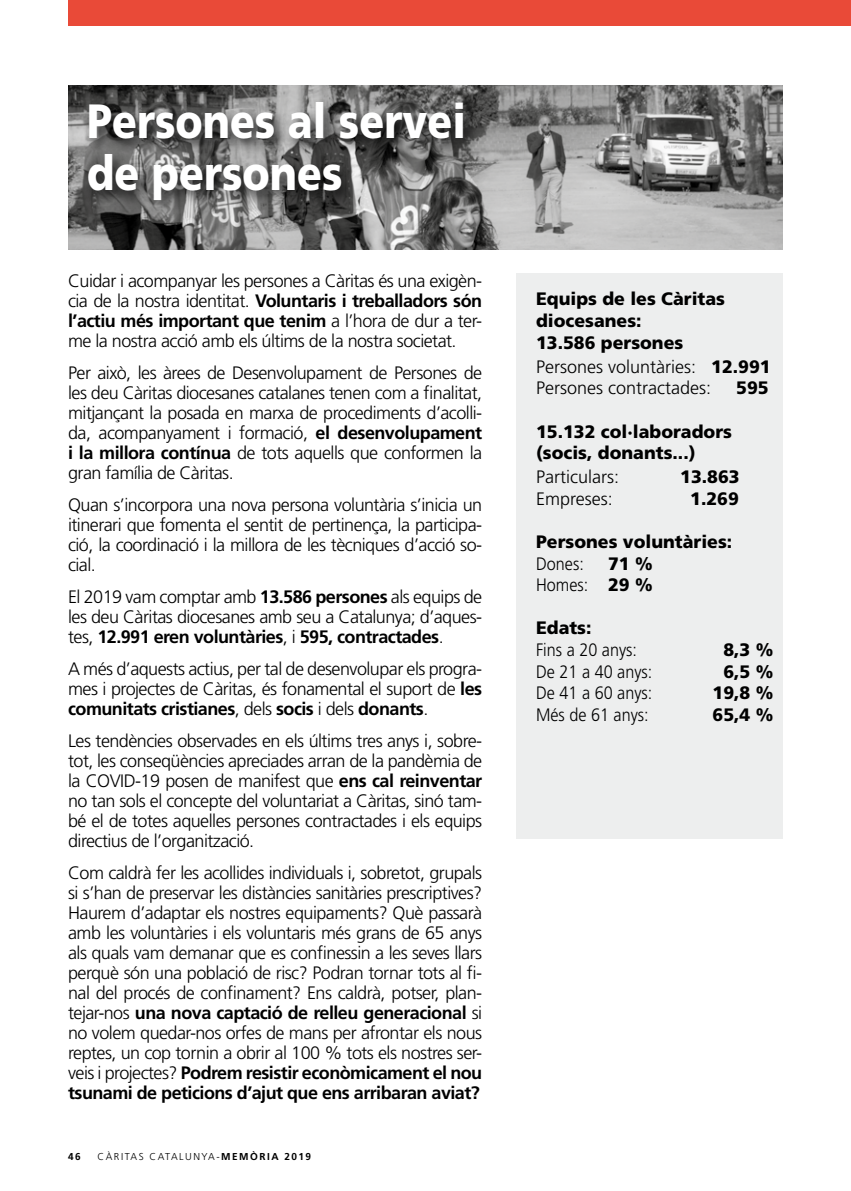
<style>
.page{position:relative;width:851px;height:1191px;background:#fff}
.page>*{position:absolute;margin:0;border:0;box-sizing:border-box;transform-origin:0 0}
.t1{font:900 48px/51.4px "Frutiger LT Std";color:#fff;scale:.85 1}
.t2{font:300 18px/20px "Frutiger LT Std";letter-spacing:-.03em;color:#000;text-align:justify}
.t3{font:900 18px/21.6px "Frutiger LT Std";color:#000}
.t4{font:300 18px/21.6px "Frutiger LT Std";color:#000}
.t5{font:300 18px "Frutiger LT Std";color:#000;scale:.9 1}
.t6{font:300 18px "Frutiger LT Std";letter-spacing:-.03em;color:#000;scale:.9 1}
.t7{font:300 10px "Frutiger LT Std";letter-spacing:.15em;color:#000}
.t8{font:700 10px "Frutiger LT Std";color:#000}
.s1{font-weight:700}
.s2{font-weight:900}
.s3{font-weight:300}
</style>
<div class="page">
<img style="left:68px;top:85px;width:714px;height:164px">
<div style="left:84px;top:98px;width:395px;height:118px;background:#000;opacity:.75"></div>
<div style="left:516px;top:274px;width:266px;height:564px;background:#edeeee"></div>
<div style="left:68px;top:0;width:782px;height:26px;background:#e94a38"></div>
<h1 class="t1" style="left:87px;top:96px;width:447px">Persones al servei de persones</h1>
<p class="t2" style="left:68px;top:271px;width:415px">Cuidar i acompanyar les persones a Càritas és una exigèn&shy;cia de la nostra identitat. <span class="s1">Voluntaris i treballadors són l’actiu més important que tenim</span> a l’hora de dur a ter&shy;me la nostra acció amb els últims de la nostra societat.</p>
<p class="t2" style="left:68px;top:363px;width:415px">Per això, les àrees de Desenvolupament de Persones de les deu Càritas diocesanes catalanes tenen com a finalitat, mitjançant la posada en marxa de procediments d’acolli&shy;da, acompanyament i formació, <span class="s1">el desenvolupament i la millora contínua</span> de tots aquells que conformen la gran família de Càritas.</p>
<p class="t2" style="left:68px;top:495px;width:415px">Quan s’incorpora una nova persona voluntària s’inicia un itinerari que fomenta el sentit de pertinença, la participa&shy;ció, la coordinació i la millora de les tècniques d’acció so&shy;cial.</p>
<p class="t2" style="left:68px;top:587px;width:415px">El 2019 vam comptar amb <span class="s1">13.586 persones</span> als equips de les deu Càritas diocesanes amb seu a Catalunya; d’aques&shy;tes, <span class="s1">12.991 eren voluntàries</span>, i <span class="s1">595, contractades</span>.</p>
<p class="t2" style="left:68px;top:659px;width:415px">A més d’aquests actius, per tal de desenvolupar els progra&shy;mes i projectes de Càritas, és fonamental el suport de <span class="s1">les comunitats cristianes</span>, dels <span class="s1">socis</span> i dels <span class="s1">donants</span>.</p>
<p class="t2" style="left:68px;top:731px;width:415px">Les tendències observades en els últims tres anys i, sobre&shy;tot, les conseqüències apreciades arran de la pandèmia de la COVID-19 posen de manifest que <span class="s1">ens cal reinventar </span>no tan sols el concepte del voluntariat a Càritas, sinó tam&shy;bé el de totes aquelles persones contractades i els equips directius de l’organització.</p>
<p class="t2" style="left:68px;top:863px;width:415px">Com caldrà fer les acollides individuals i, sobretot, grupals si s’han de preservar les distàncies sanitàries prescriptives?<br>Haurem d’adaptar els nostres equipaments? Què passarà amb les voluntàries i els voluntaris més grans de 65 anys als quals vam demanar que es confinessin a les seves llars perquè són una població de risc? Podran tornar tots al fi&shy;nal del procés de confinament? Ens caldrà, potser, plan&shy;tejar-nos <span class="s1">una nova captació de relleu generacional</span> si no volem quedar-nos orfes de mans per afrontar els nous reptes, un cop tornin a obrir al 100 % tots els nostres ser&shy;veis i projectes? <span class="s1">Podrem resistir econòmicament el nou tsunami de peticions d’ajut que ens arribaran aviat?</span></p>
<p class="t8" style="left:68px;top:1151px;width:14px">46</p>
<p class="t7" style="left:98px;top:1151px;width:215px">CÀRITAS CATALUNYA-<span class="s1">MEMÒRIA 2019</span></p>
<p class="t3" style="left:536px;top:288px;width:190px">Equips de les Càritas diocesanes:<br>13.586 persones</p>
<p class="t4" style="left:536px;top:356px;width:236px">Persones voluntàries: <span class="s2">12.991<br></span>Persones contractades:</p>
<p class="t3" style="left:736px;top:377px;width:34px">595</p>
<p class="t3" style="left:536px;top:420px;width:197px">15.132 col·laboradors (socis, donants...)</p>
<p class="t4" style="left:536px;top:466px;width:84px">Particulars:</p>
<p class="t3" style="left:680px;top:466px;width:61px">13.863</p>
<p class="t4" style="left:536px;top:488px;width:78px">Empreses:</p>
<p class="t3" style="left:690px;top:487px;width:50px">1.269</p>
<p class="t3" style="left:536px;top:531px;width:198px">Persones voluntàries:</p>
<p class="t6" style="left:536px;top:553px;width:55px">Dones:</p>
<p class="t3" style="left:536px;top:552px;width:118px;text-align:right">71 %<br><span class="s3">Homes:</span> 29 %</p>
<p class="t3" style="left:536px;top:617px;width:57px">Edats:</p>
<p class="t5" style="left:536px;top:639px;width:114px">Fins a 20 anys:</p>
<p class="t3" style="left:723px;top:639px;width:52px">8,3 %</p>
<p class="t5" style="left:536px;top:661px;width:131px">De 21 a 40 anys:</p>
<p class="t3" style="left:723px;top:660px;width:52px">6,5 %</p>
<p class="t5" style="left:536px;top:683px;width:131px">De 41 a 60 anys:</p>
<p class="t3" style="left:712px;top:682px;width:62px">19,8 %</p>
<p class="t5" style="left:536px;top:704px;width:127px">Més de 61 anys:</p>
<p class="t3" style="left:712px;top:703px;width:62px">65,4 %</p>
</div>
